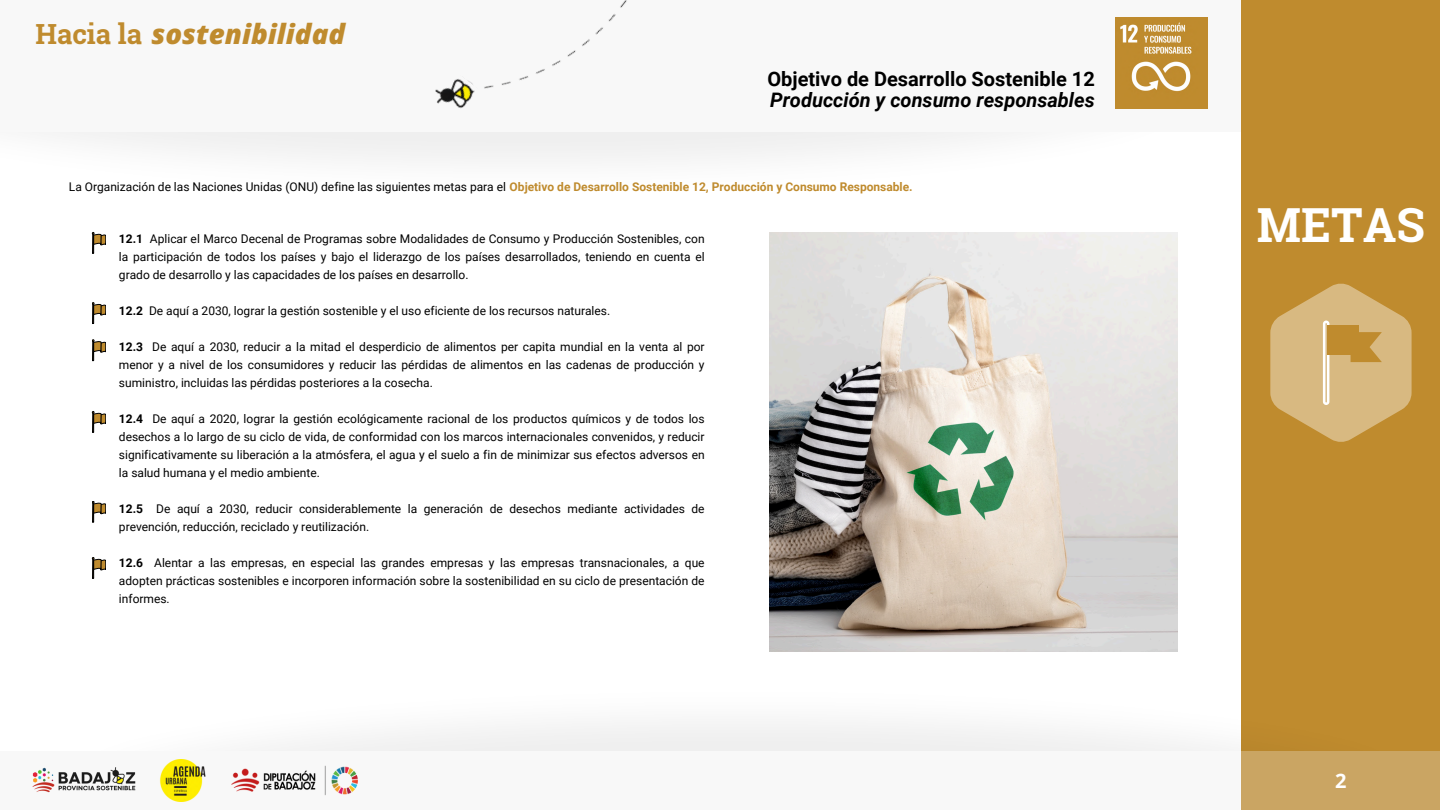
<style>
.page{position:relative;width:1440px;height:810px;background:#fff}
.page>*{position:absolute;margin:0;border:0;box-sizing:border-box;transform-origin:0 0}
.t1{font:700 47px "Roboto Slab";color:#fff}
.t2{font:italic 800 27.7px "Open Sans";color:#bf8b2e}
.t3{font:700 20px/21.8px "Roboto";color:#000}
.t4{font:700 20px "Open Sans";color:#fff}
.t5{font:12px/18px "Roboto";color:#000;text-align:justify}
.s1{font-family:"Roboto Slab";font-weight:700;font-style:normal}
.s2{font-style:italic}
.s3{font-weight:700;color:#bf8b2e}
.s4{font-weight:700}
</style>
<div class="page">
<img style="left:53px;top:131px;width:1189px;height:138px">
<div style="left:0;top:0;width:1254px;height:131px;background:#f8f8f8"></div>
<div style="left:92px;top:234px;width:2px;height:20px;border:1px solid #000"></div>
<svg style="left:92px;top:232px;width:14px;height:21px"></svg>
<svg style="left:92px;top:302px;width:14px;height:22px"></svg>
<svg style="left:92px;top:340px;width:14px;height:21px"></svg>
<div style="left:92px;top:413px;width:2px;height:20px;border:1px solid #000"></div>
<svg style="left:92px;top:411px;width:14px;height:21px"></svg>
<svg style="left:92px;top:501px;width:14px;height:21px"></svg>
<div style="left:92px;top:559px;width:2px;height:20px;border:1px solid #000"></div>
<svg style="left:92px;top:557px;width:14px;height:21px"></svg>
<div style="left:1242px;top:0;width:198px;height:810px;background:#bf8b2e"></div>
<svg style="left:1270px;top:283px;width:142px;height:159px"></svg>
<div style="left:1327px;top:325px;width:31px;height:30px;background:#bf8b2e"></div>
<img style="left:261px;top:611px;width:1179px;height:141px">
<svg style="left:174px;top:752px;width:1266px;height:58px"></svg>
<img style="left:226px;top:760px;width:132px;height:41px">
<img style="left:32px;top:767px;width:104px;height:26px">
<img style="left:159px;top:760px;width:52px;height:41px">
<img style="left:430px;top:0;width:239px;height:151px">
<img style="left:430px;top:70px;width:49px;height:46px">
<img style="left:1116px;top:17px;width:91px;height:92px">
<img style="left:769px;top:232px;width:409px;height:419px">
<p class="t2" style="left:35px;top:15px;width:311px"><span class="s1">Hacia la</span> sostenibilidad</p>
<h1 class="t3" style="left:768px;top:68px;width:329px">Objetivo de Desarrollo Sostenible 12<br><span class="s2">Producción y consumo responsables</span></h1>
<p class="t5" style="left:69px;top:178px;width:845px">La Organización de las Naciones Unidas (ONU) define las siguientes metas para el <span class="s3">Objetivo de Desarrollo Sostenible 12, Producción y Consumo Responsable.</span></p>
<h2 class="t5" style="left:119px;top:230px;width:587px"><span class="s4">12.1</span> Aplicar el Marco Decenal de Programas sobre Modalidades de Consumo y Producción Sostenibles, con la participación de todos los países y bajo el liderazgo de los países desarrollados, teniendo en cuenta el</h2>
<h2 class="t5" style="left:119px;top:266px;width:351px">grado de desarrollo y las capacidades de los países en desarrollo.</h2>
<h2 class="t5" style="left:119px;top:302px;width:493px"><span class="s4">12.2</span> De aquí a 2030, lograr la gestión sostenible y el uso eficiente de los recursos naturales.</h2>
<p class="t5" style="left:119px;top:338px;width:587px"><span class="s4">12.3</span> De aquí a 2030, reducir a la mitad el desperdicio de alimentos per capita mundial en la venta al por menor y a nivel de los consumidores y reducir las pérdidas de alimentos en las cadenas de producción y suministro, incluidas las pérdidas posteriores a la cosecha.</p>
<p class="t5" style="left:119px;top:410px;width:587px"><span class="s4">12.4</span> De aquí a 2020, lograr la gestión ecológicamente racional de los productos químicos y de todos los desechos a lo largo de su ciclo de vida, de conformidad con los marcos internacionales convenidos, y reducir significativamente su liberación a la atmósfera, el agua y el suelo a fin de minimizar sus efectos adversos en la salud humana y el medio ambiente.</p>
<h3 class="t5" style="left:119px;top:500px;width:587px"><span class="s4">12.5</span> De aquí a 2030, reducir considerablemente la generación de desechos mediante actividades de prevención, reducción, reciclado y reutilización.</h3>
<p class="t5" style="left:119px;top:554px;width:587px"><span class="s4">12.6</span> Alentar a las empresas, en especial las grandes empresas y las empresas transnacionales, a que adopten prácticas sostenibles e incorporen información sobre la sostenibilidad en su ciclo de presentación de informes.</p>
<p class="t1" style="left:1257px;top:193px;width:170px">METAS</p>
<p class="t4" style="left:1335px;top:767px;width:13px">2</p>
</div>
